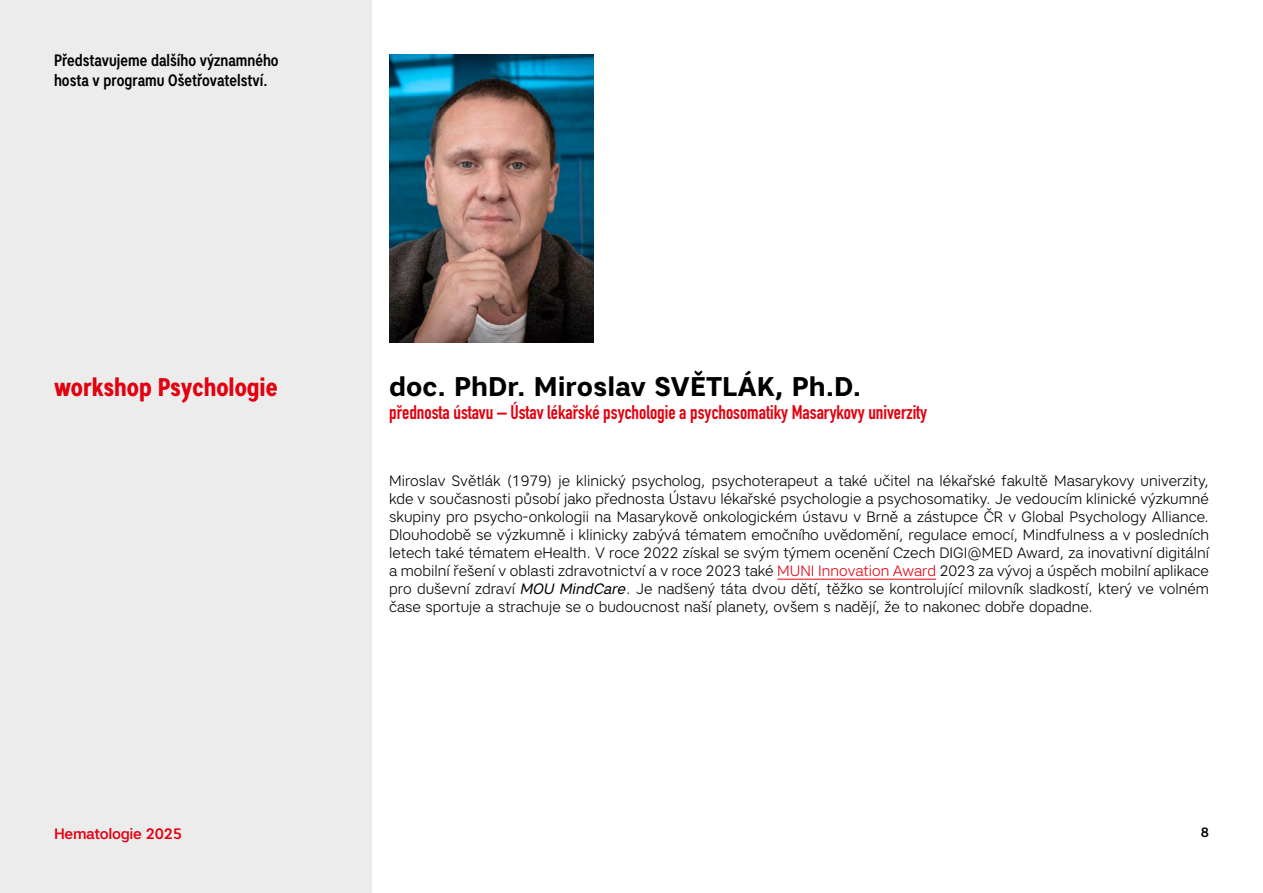
<style>
.page{position:relative;width:1263px;height:893px;background:#fff}
.page>*{position:absolute;margin:0;border:0;box-sizing:border-box;transform-origin:0 0}
.t1{font:700 27px "Artico";color:#000}
.t2{font:700 condensed 25.5px "Artico";color:#e3000f}
.t3{font:700 19.5px "DIN Condensed";color:#e3000f}
.t4{font:500 condensed 16.5px/19.8px "Artico";color:#000}
.t5{font:500 15.15px "Artico";letter-spacing:-.02em;color:#e3000f}
.t6{font:300 15px/18px "Artico";color:#000;text-align:justify}
.t7{font:500 13.5px "Artico";color:#000}
.s1{color:#e3000f}
.s2{font-weight:400;font-style:italic}
</style>
<div class="page">
<div style="left:0;top:0;width:371px;height:893px;background:#ececed"></div>
<img style="left:389px;top:54px;width:204px;height:288px">
<hr style="left:777px;top:579px;width:159px;height:1px;background:#e3000f">
<p class="t4" style="left:54px;top:50px;width:226px">Představujeme dalšího významného hosta v programu Ošetřovatelství.</p>
<h2 class="t2" style="left:54px;top:370px;width:225px">workshop Psychologie</h2>
<h1 class="t1" style="left:389px;top:369px;width:474px">doc. PhDr. Miroslav SVĚTLÁK, Ph.D.</h1>
<h3 class="t3" style="left:389px;top:399px;width:539px">přednosta ústavu – Ústav lékařské psychologie a psychosomatiky Masarykovy univerzity</h3>
<p class="t6" style="left:389px;top:471px;width:821px">Miroslav Světlák (1979) je klinický psycholog, psychoterapeut a také učitel na lékařské fakultě Masarykovy univerzity, kde v současnosti působí jako přednosta Ústavu lékařské psychologie a psychosomatiky. Je vedoucím klinické výzkumné skupiny pro psycho-onkologii na Masarykově onkologickém ústavu v Brně a zástupce ČR v Global Psychology Alliance.<br>Dlouhodobě se výzkumně i klinicky zabývá tématem emočního uvědomění, regulace emocí, Mindfulness a v posledních letech také tématem eHealth. V roce 2022 získal se svým týmem ocenění Czech DIGI@MED Award, za inovativní digitální a mobilní řešení v oblasti zdravotnictví a v roce 2023 také <span class="s1">MUNI Innovation Award</span> 2023 za vývoj a úspěch mobilní aplikace pro duševní zdraví <span class="s2">MOU MindCare</span>. Je nadšený táta dvou dětí, těžko se kontrolující milovník sladkostí, který ve volném čase sportuje a strachuje se o budoucnost naší planety, ovšem s nadějí, že to nakonec dobře dopadne.</p>
<p class="t5" style="left:54px;top:824px;width:130px">Hematologie 2025</p>
<p class="t7" style="left:1201px;top:823px;width:10px">8</p>
</div>
